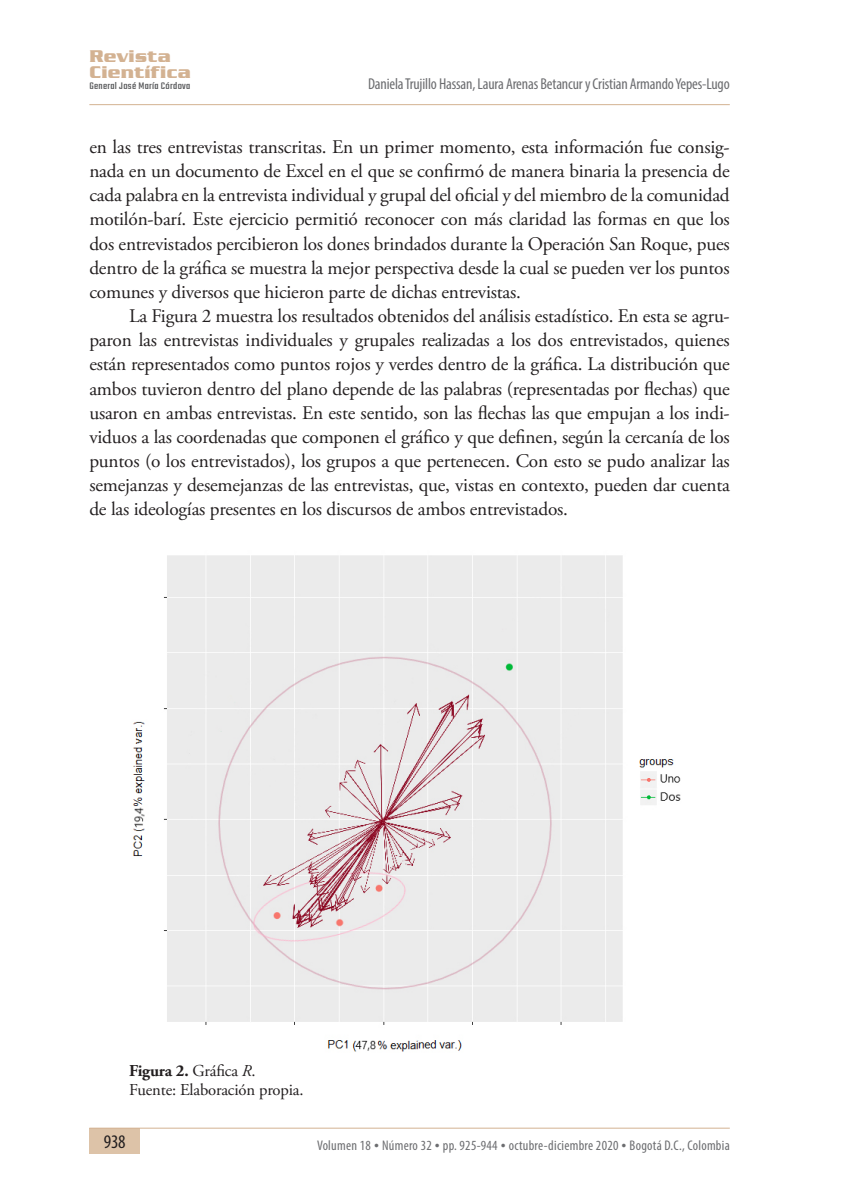
<style>
.page{position:relative;width:844px;height:1191px;background:#fff}
.page>*{position:absolute;margin:0;border:0;box-sizing:border-box;transform-origin:0 0}
.TEXTO_COMUN{font:19.25px/24.2px "Adobe Garamond Pro";letter-spacing:-.01em;color:#231f20;text-align:justify}
._1ER_PARRAF{font:19.25px/24.2px "Adobe Garamond Pro";letter-spacing:-.01em;color:#231f20;text-align:justify}
.t1{font:condensed 19.25px "Myriad Pro";color:#231f20}
.t2{font:700 17.5px/15.8px "Serpentine D";letter-spacing:.02em;color:#d3b292}
.FIGURA{font:16.62px "Adobe Garamond Pro";letter-spacing:-.01em;color:#231f20}
.FIGURA-2{font:700 16.62px "Adobe Garamond Pro";letter-spacing:-.01em;color:#231f20}
.t3{font:condensed 15.75px "Myriad Pro";letter-spacing:-.01em;color:#6c6d70}
.t4{font:condensed 14px "Myriad Pro";letter-spacing:.02em;color:#6c6d70}
.t5{font:10.5px "Teko";letter-spacing:.025em;color:#57585a;scale:1.1 1}
.s1{font-weight:400}
.s2{font-weight:400;font-style:italic}
</style>
<div class="page">
<hr style="left:89px;top:104px;width:640px;height:1px;background:#d3b292">
<div style="left:89px;top:1128px;width:51px;height:25px;background:#ddc3a8"></div>
<hr style="left:89px;top:1127px;width:640px;height:1px;background:#d3b292">
<img style="left:132px;top:555px;width:549px;height:497px">
<p class="t2" style="left:89px;top:49px;width:103px">Revista<br>Científica</p>
<p class="t5" style="left:89px;top:80px;width:93px">General José María Córdova</p>
<p class="t3" style="left:368px;top:74px;width:363px">Daniela Trujillo Hassan, Laura Arenas Betancur y Cristian Armando Yepes-Lugo</p>
<p class="_1ER_PARRAF" style="left:89px;top:135px;width:641px">en las tres entrevistas transcritas. En un primer momento, esta información fue consig&shy;nada en un documento de Excel en el que se confirmó de manera binaria la presencia de cada palabra en la entrevista individual y grupal del oficial y del miembro de la comunidad motilón-barí. Este ejercicio permitió reconocer con más claridad las formas en que los dos entrevistados percibieron los dones brindados durante la Operación San Roque, pues dentro de la gráfica se muestra la mejor perspectiva desde la cual se pueden ver los puntos comunes y diversos que hicieron parte de dichas entrevistas.</p>
<p class="TEXTO_COMUN" style="left:89px;top:304px;width:642px;text-indent:40px">La Figura 2 muestra los resultados obtenidos del análisis estadístico. En esta se agru&shy;paron las entrevistas individuales y grupales realizadas a los dos entrevistados, quienes están representados como puntos rojos y verdes dentro de la gráfica. La distribución que ambos tuvieron dentro del plano depende de las palabras (representadas por flechas) que usaron en ambas entrevistas. En este sentido, son las flechas las que empujan a los indi&shy;viduos a las coordenadas que componen el gráfico y que definen, según la cercanía de los puntos (o los entrevistados), los grupos a que pertenecen. Con esto se pudo analizar las semejanzas y desemejanzas de las entrevistas, que, vistas en contexto, pueden dar cuenta de las ideologías presentes en los discursos de ambos entrevistados.</p>
<p class="FIGURA-2" style="left:129px;top:1061px;width:128px">Figura 2. <span class="s1">Gráfica</span> <span class="s2">R</span><span class="s1">.</span></p>
<p class="FIGURA" style="left:129px;top:1080px;width:176px">Fuente: Elaboración propia.</p>
<p class="t1" style="left:104px;top:1130px;width:23px">938</p>
<p class="t4" style="left:317px;top:1136px;width:414px">Volumen 18 • Número 32 • pp. 925-944 • octubre-diciembre 2020 • Bogotá D.C., Colombia</p>
</div>
